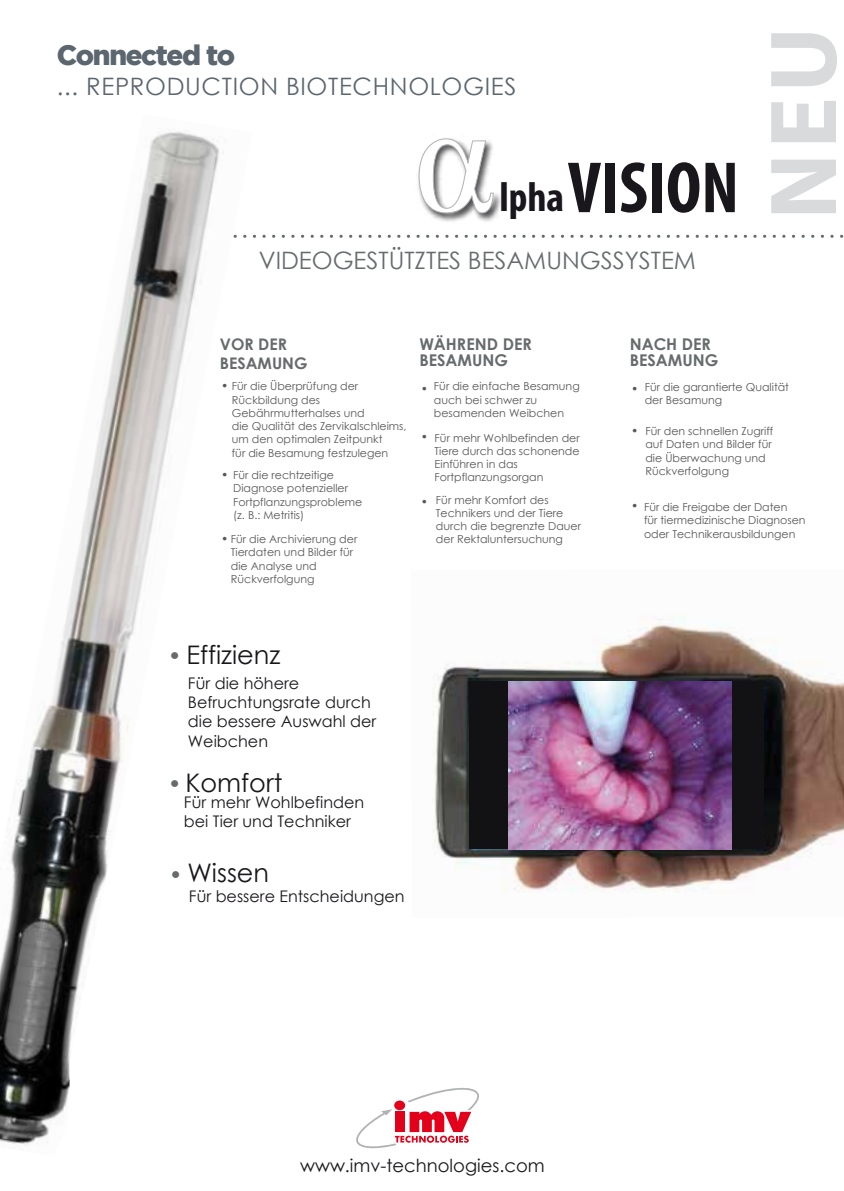
<style>
.page{position:relative;width:844px;height:1191px;background:#fff}
.page>*{position:absolute;margin:0;border:0;box-sizing:border-box;transform-origin:0 0}
.t1{font:700 96px "Myriad Pro";color:#d9dadb}
.t2{font:700 condensed 73.2px "Myriad Pro";color:#1a171c}
.t3{font:900 28px "Gotham";letter-spacing:-.05em;color:#5b666f}
.t4{font:25.6px "Century Gothic";color:#1a171c}
.t5{font:24px "Century Gothic";color:#666b6d}
.t6{font:24px "Century Gothic";letter-spacing:.03em;color:#5b666f}
.t7{font:18px "Century Gothic";color:#1a171c}
.t8{font:700 16.2px/16px "Century Gothic";color:#666b6d}
.t9{font:16px/19.2px "Century Gothic";color:#1a171c}
.t10{font:700 16px/19.2px "Century Gothic";color:#666b6d}
.t11{font:12px "Century Gothic";color:#58585a}
.t12{font:11px/13.2px "Century Gothic";color:#58585a}
.s1{font-size:41.8px}
.s2{font-size:12px}
.s3{font-size:23px;color:#666b6d}
</style>
<div class="page">
<img style="left:433px;top:619px;width:411px;height:273px">
<div style="left:469px;top:681px;width:294px;height:168px;background:#121114"></div>
<img style="left:508px;top:681px;width:224px;height:168px">
<svg style="left:252px;top:235px;width:592px;height:3px"></svg>
<svg style="left:356px;top:1087px;width:123px;height:62px"></svg>
<img style="left:430px;top:193px;width:71px;height:29px">
<svg style="left:418px;top:138px;width:76px;height:76px"></svg>
<img style="left:0;top:131px;width:247px;height:1014px">
<h3 class="t3" style="left:57px;top:39px;width:180px">Connected to</h3>
<h3 class="t6" style="left:57px;top:69px;width:461px">... REPRODUCTION BIOTECHNOLOGIES</h3>
<h2 class="t2" style="left:499px;top:142px;width:241px"><span class="s1">lpha</span> VISION</h2>
<h3 class="t5" style="left:259px;top:244px;width:438px">VIDEOGESTÜTZTES BESAMUNGSSYSTEM</h3>
<h1 class="t1" style="left:741px;top:219px;width:194px;rotate:-90deg">NEU</h1>
<h3 class="t10" style="left:220px;top:334px;width:89px">VOR DER<br>BESAMUNG</h3>
<p class="t12" style="left:232px;top:380px;width:176px;text-indent:-11px"><span class="s2">•</span> Für die Überprüfung der<br>Rückbildung des<br>Gebährmutterhalses und<br>die Qualität des Zervikalschleims, um den optimalen Zeitpunkt<br>für die Besamung festzulegen</p>
<p class="t12" style="left:221px;top:468px;width:114px"><span class="s2">•</span> Für die rechtzeitige</p>
<p class="t12" style="left:233px;top:481px;width:131px">Diagnose potenzieller<br>Fortpflanzungsprobleme (z. B.: Metritis)</p>
<p class="t12" style="left:231px;top:545px;width:124px">Tierdaten und Bilder für die Analyse und<br>Rückverfolgung</p>
<p class="t12" style="left:221px;top:532px;width:137px"><span class="s2">•</span> Für die Archivierung der</p>
<h3 class="t8" style="left:419px;top:336px;width:114px">WÄHREND DER<br>BESAMUNG</h3>
<p class="t11" style="left:421px;top:380px;width:9px">•</p>
<p class="t12" style="left:434px;top:380px;width:147px">Für die einfache Besamung auch bei schwer zu besamenden Weibchen</p>
<p class="t12" style="left:434px;top:431px;width:147px">Für mehr Wohlbefinden der<br>Tiere durch das schonende<br>Einführen in das<br>Fortpflanzungsorgan</p>
<p class="t12" style="left:436px;top:493px;width:147px">Für mehr Komfort des<br>Technikers und der Tiere durch die begrenzte Dauer der Rektaluntersuchung</p>
<p class="t11" style="left:421px;top:428px;width:9px">•</p>
<p class="t11" style="left:421px;top:493px;width:9px">•</p>
<h3 class="t4" style="left:168px;top:636px;width:114px"><span class="s3">•</span> Effizienz</h3>
<h3 class="t9" style="left:188px;top:673px;width:190px">Für die höhere<br>Befruchtungsrate durch die bessere Auswahl der<br>Weibchen</h3>
<h3 class="t4" style="left:168px;top:764px;width:116px"><span class="s3">•</span> Komfort</h3>
<h3 class="t9" style="left:184px;top:792px;width:182px">Für mehr Wohlbefinden bei Tier und Techniker</h3>
<h3 class="t4" style="left:169px;top:854px;width:102px"><span class="s3">•</span> Wissen</h3>
<h3 class="t9" style="left:189px;top:886px;width:217px">Für bessere Entscheidungen</h3>
<h3 class="t8" style="left:629px;top:336px;width:90px">NACH DER<br>BESAMUNG</h3>
<p class="t11" style="left:631px;top:380px;width:9px">•</p>
<p class="t11" style="left:631px;top:422px;width:9px">•</p>
<p class="t12" style="left:644px;top:380px;width:146px">Für die garantierte Qualität der Besamung</p>
<p class="t12" style="left:645px;top:424px;width:129px">Für den schnellen Zugriff auf Daten und Bilder für die Überwachung und<br>Rückverfolgung</p>
<p class="t12" style="left:644px;top:500px;width:163px">Für die Freigabe der Daten<br>für tiermedizinische Diagnosen oder Technikerausbildungen</p>
<p class="t11" style="left:631px;top:497px;width:9px">•</p>
<h3 class="t7" style="left:300px;top:1152px;width:246px">www.imv-technologies.com</h3>
</div>
